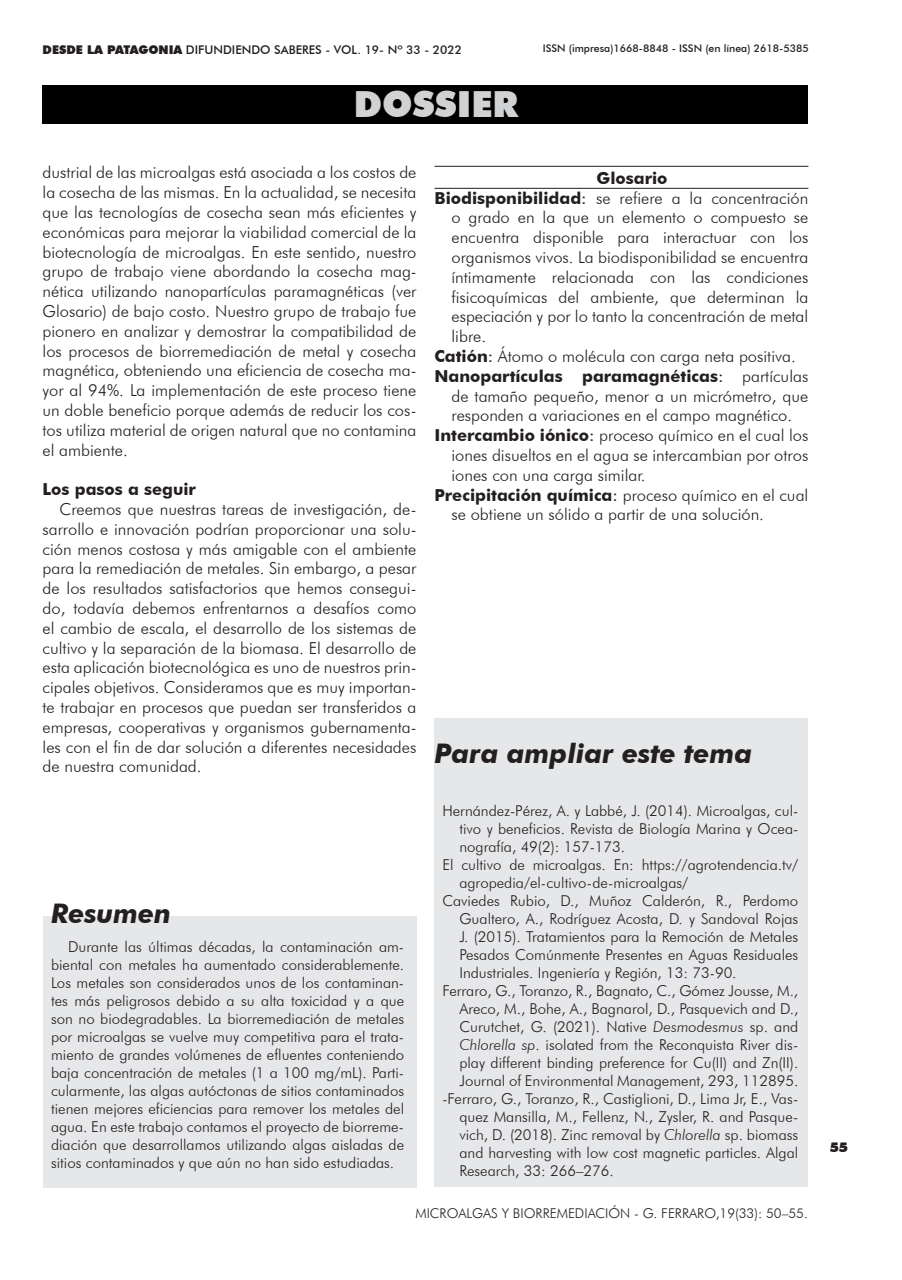
<style>
.page{position:relative;width:902px;height:1280px;background:#fff}
.page>*{position:absolute;margin:0;border:0;box-sizing:border-box;transform-origin:0 0}
.t1{font:900 36px "Futura BT";color:#d1d2d4}
.t2{font:italic 700 27px "Futura BT";color:#231f20}
.Predeterminado{font:300 16.5px/19.8px "Futura BT";color:#231f20;text-align:justify}
.t3{font:700 16.5px "Futura BT";color:#231f20}
.t4{font:300 15px/18px "Futura BT";color:#231f20;text-align:justify}
.t5{font:300 13.5px "Futura BT";color:#222}
.t6{font:900 13.5px "Futura BT";color:#231f20}
.t7{font:500 12px "Futura BT";color:#231f20}
.t8{font:500 10.5px "Futura BT";color:#231f20}
.s1{font-weight:900}
.s2{font-weight:700}
.s3{font-weight:500}
.s4{font-style:italic}
.s5{color:#231f20}
</style>
<div class="page">
<div style="left:43px;top:85px;width:765px;height:39px;background:#000"></div>
<div style="left:43px;top:916px;width:373px;height:271px;background:#e6e7e9"></div>
<div style="left:434px;top:718px;width:374px;height:468px;background:#e6e7e9"></div>
<hr style="left:434px;top:166px;width:374px;height:1px;background:#231f20">
<hr style="left:434px;top:188px;width:374px;height:1px;background:#231f20">
<p class="t7" style="left:43px;top:42px;width:421px"><span class="s1">DESDE LA PATAGONIA</span> DIFUNDIENDO SABERES - VOL. 19- Nº 33 - 2022</p>
<p class="t8" style="left:542px;top:42px;width:267px">ISSN (impresa)1668-8848 - ISSN (en línea) 2618-5385</p>
<p class="t1" style="left:354px;top:82px;width:166px">DOSSIER</p>
<p class="Predeterminado" style="left:43px;top:162px;width:375px">dustrial de las microalgas está asociada a los costos de la cosecha de las mismas. En la actualidad, se necesita que las tecnologías de cosecha sean más eficientes y económicas para mejorar la viabilidad comercial de la biotecnología de microalgas. En este sentido, nuestro grupo de trabajo viene abordando la cosecha mag&shy;nética utilizando nanopartículas paramagnéticas (ver Glosario) de bajo costo. Nuestro grupo de trabajo fue pionero en analizar y demostrar la compatibilidad de los procesos de biorremediación de metal y cosecha magnética, obteniendo una eficiencia de cosecha ma&shy;yor al 94%. La implementación de este proceso tiene un doble beneficio porque además de reducir los cos&shy;tos utiliza material de origen natural que no contamina el ambiente.</p>
<p class="t3" style="left:43px;top:479px;width:155px">Los pasos a seguir</p>
<p class="Predeterminado" style="left:43px;top:499px;width:375px;text-indent:17px">Creemos que nuestras tareas de investigación, de&shy;sarrollo e innovación podrían proporcionar una solu&shy;ción menos costosa y más amigable con el ambiente para la remediación de metales. Sin embargo, a pesar de los resultados satisfactorios que hemos consegui&shy;do, todavía debemos enfrentarnos a desafíos como el cambio de escala, el desarrollo de los sistemas de cultivo y la separación de la biomasa. El desarrollo de esta aplicación biotecnológica es uno de nuestros prin&shy;cipales objetivos. Consideramos que es muy importan&shy;te trabajar en procesos que puedan ser transferidos a empresas, cooperativas y organismos gubernamenta&shy;les con el fin de dar solución a diferentes necesidades de nuestra comunidad.</p>
<p class="t2" style="left:51px;top:897px;width:122px">Resumen</p>
<p class="t4" style="left:51px;top:938px;width:354px;text-indent:17px">Durante las últimas décadas, la contaminación am&shy;biental con metales ha aumentado considerablemente.<br>Los metales son considerados unos de los contaminan&shy;tes más peligrosos debido a su alta toxicidad y a que son no biodegradables. La biorremediación de metales por microalgas se vuelve muy competitiva para el trata&shy;miento de grandes volúmenes de efluentes conteniendo baja concentración de metales (1 a 100 mg/mL). Parti&shy;cularmente, las algas autóctonas de sitios contaminados tienen mejores eficiencias para remover los metales del agua. En este trabajo contamos el proyecto de biorreme&shy;diación que desarrollamos utilizando algas aisladas de sitios contaminados y que aún no han sido estudiadas.</p>
<p class="t3" style="left:596px;top:168px;width:73px">Glosario</p>
<p class="Predeterminado" style="left:451px;top:188px;width:358px;text-indent:-17px"><span class="s2">Biodisponibilidad</span><span class="s3">:</span> se refiere a la concentración o grado en la que un elemento o compuesto se encuentra disponible para interactuar con los organismos vivos. La biodisponibilidad se encuentra íntimamente relacionada con las condiciones fisicoquímicas del ambiente, que determinan la especiación y por lo tanto la concentración de metal libre.</p>
<p class="Predeterminado" style="left:434px;top:346px;width:363px"><span class="s2">Catión</span><span class="s3">:</span> Átomo o molécula con carga neta positiva.</p>
<p class="Predeterminado" style="left:451px;top:366px;width:358px;text-indent:-17px"><span class="s2">Nanopartículas paramagnéticas</span><span class="s3">:</span> partículas de tamaño pequeño, menor a un micrómetro, que responden a variaciones en el campo magnético.</p>
<p class="Predeterminado" style="left:451px;top:425px;width:358px;text-indent:-17px"><span class="s2">Intercambio iónico</span><span class="s3">:</span> proceso químico en el cual los iones disueltos en el agua se intercambian por otros iones con una carga similar.</p>
<p class="Predeterminado" style="left:451px;top:485px;width:358px;text-indent:-17px"><span class="s2">Precipitación química</span><span class="s3">:</span> proceso químico en el cual se obtiene un sólido a partir de una solución.</p>
<p class="t2" style="left:434px;top:736px;width:319px">Para ampliar este tema</p>
<p class="t4" style="left:459px;top:802px;width:340px;text-indent:-17px">Hernández-Pérez, A. y Labbé, J. (2014). Microalgas, cul&shy;tivo y beneficios. Revista de Biología Marina y Ocea&shy;nografía, 49(2): 157-173.</p>
<p class="t4" style="left:459px;top:856px;width:340px;text-indent:-17px">El cultivo de microalgas. En: https://agrotendencia.tv/ agropedia/el-cultivo-de-microalgas/</p>
<p class="t4" style="left:459px;top:892px;width:340px;text-indent:-17px">Caviedes Rubio, D., Muñoz Calderón, R., Perdomo Gualtero, A., Rodríguez Acosta, D. y Sandoval Rojas J. (2015). Tratamientos para la Remoción de Metales Pesados Comúnmente Presentes en Aguas Residuales Industriales. Ingeniería y Región, 13: 73-90.</p>
<p class="t4" style="left:459px;top:982px;width:340px;text-indent:-17px">Ferraro, G., Toranzo, R., Bagnato, C., Gómez Jousse, M., Areco, M., Bohe, A., Bagnarol, D., Pasquevich and D., Curutchet, G. (2021). Native <span class="s4">Desmodesmus</span> sp. and <span class="s4">Chlorella sp</span>. isolated from the Reconquista River dis&shy;play different binding preference for Cu(II) and Zn(II).<br>Journal of Environmental Management, 293, 112895.</p>
<p class="t4" style="left:459px;top:1090px;width:340px;text-indent:-17px">-Ferraro, G., Toranzo, R., Castiglioni, D., Lima Jr, E., Vas&shy;quez Mansilla, M., Fellenz, N., Zysler, R. and Pasque&shy;vich, D. (2018). Zinc removal by <span class="s4">Chlorella</span> sp. biomass and harvesting with low cost magnetic particles. Algal Research, 33: 266–276.</p>
<p class="t5" style="left:415px;top:1205px;width:394px">MICROALGAS Y BIORREMEDIACIÓN - G. FERRARO,<span class="s5">19(33): 50–55.</span></p>
<p class="t6" style="left:829px;top:1139px;width:20px">55</p>
</div>
